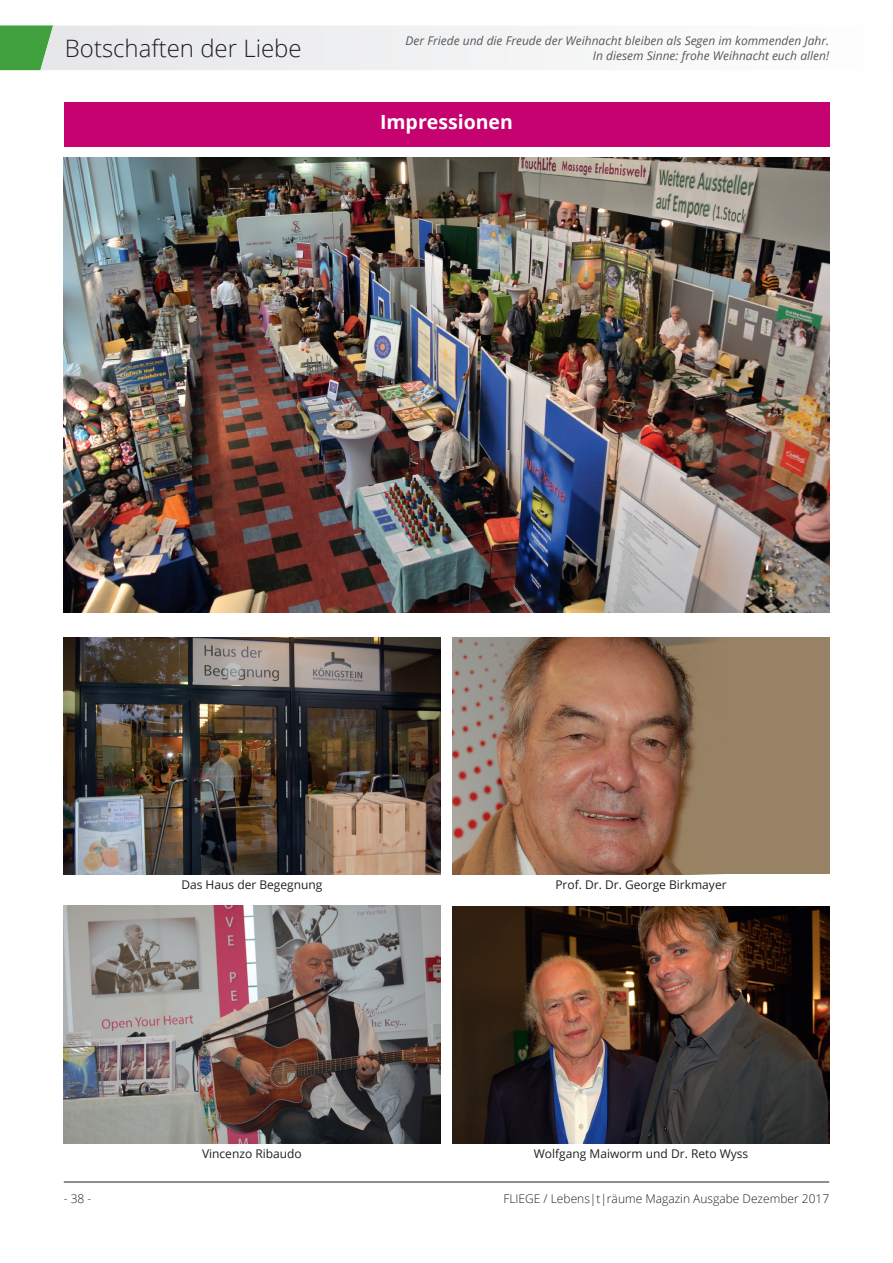
<style>
.page{position:relative;width:893px;height:1263px;background:#fff}
.page>*{position:absolute;margin:0;border:0;box-sizing:border-box;transform-origin:0 0}
.t1{font:300 24px "Open Sans";color:#231f20}
.t2{font:700 19.5px "Open Sans";color:#fff}
.t3{font:italic 12px/14.4px "Open Sans";color:#57585a;text-align:right}
.t4{font:12px "Open Sans";color:#231f20}
.t5{font:300 12px "Open Sans";color:#231f20}
</style>
<div class="page">
<hr style="left:64px;top:1182px;width:765px;height:1px;background:#231f20">
<svg style="left:0;top:26px;width:555px;height:44px"></svg>
<div style="left:453px;top:637px;width:376px;height:237px;background:#988266"></div>
<img style="left:453px;top:637px;width:263px;height:237px">
<img style="left:453px;top:906px;width:376px;height:237px">
<img style="left:64px;top:637px;width:376px;height:237px">
<img style="left:64px;top:906px;width:376px;height:238px">
<img style="left:64px;top:157px;width:765px;height:455px">
<div style="left:64px;top:102px;width:765px;height:45px;background:#c60170"></div>
<h1 class="t1" style="left:65px;top:31px;width:238px">Botschaften der Liebe</h1>
<p class="t3" style="left:406px;top:33px;width:425px">Der Friede und die Freude der Weihnacht bleiben als Segen im kommenden Jahr.<br>In diesem Sinne: frohe Weihnacht euch allen!</p>
<h2 class="t2" style="left:380px;top:108px;width:134px">Impressionen</h2>
<p class="t4" style="left:181px;top:876px;width:143px">Das Haus der Begegnung</p>
<p class="t4" style="left:202px;top:1145px;width:101px">Vincenzo Ribaudo</p>
<p class="t4" style="left:555px;top:876px;width:173px">Prof. Dr. Dr. George Birkmayer</p>
<p class="t4" style="left:534px;top:1145px;width:216px">Wolfgang Maiworm und Dr. Reto Wyss</p>
<p class="t5" style="left:64px;top:1190px;width:29px">- 38 -</p>
<p class="t5" style="left:503px;top:1190px;width:327px">FLIEGE / Lebens|t|räume Magazin Ausgabe Dezember 2017</p>
</div>
